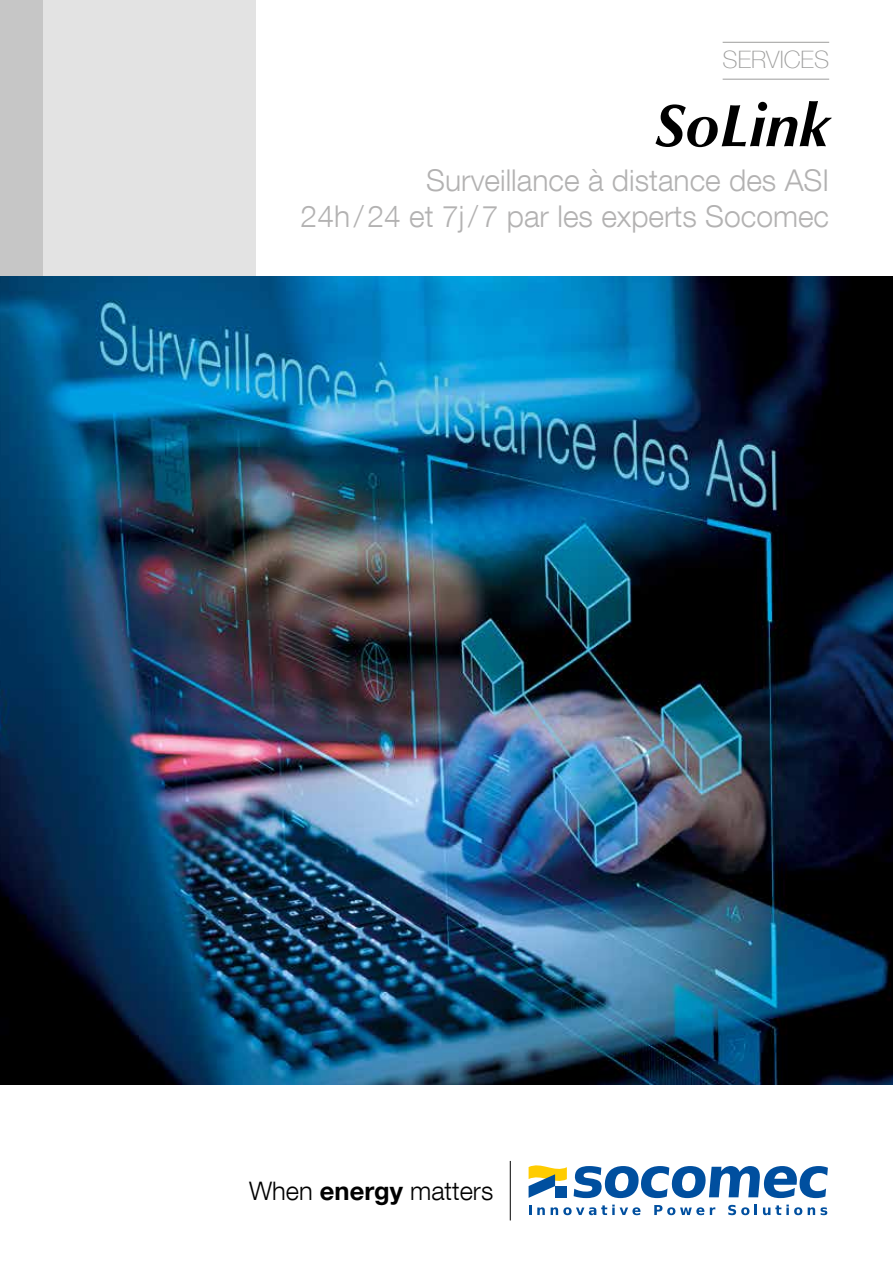
<style>
.page{position:relative;width:893px;height:1263px;background:#fff}
.page>*{position:absolute;margin:0;border:0;box-sizing:border-box;transform-origin:0 0}
.t1{font:italic 700 60px "Optima LT Std";color:#000}
.t2{font:300 30px/36px "Helvetica Neue LT Com";color:#b3b2b2;text-align:right}
.t3{font:300 25.5px "Helvetica Neue LT Com";color:#000}
.t4{font:100 24px "Helvetica Neue LT Com";color:#9d9d9c}
.s1{font-weight:700}
</style>
<div class="page">
<div style="left:0;top:0;width:255px;height:276px;background:#e3e3e3"></div>
<div style="left:0;top:0;width:43px;height:276px;background:#c6c6c6"></div>
<img style="left:0;top:276px;width:893px;height:808px">
<svg style="left:574px;top:1166px;width:254px;height:32px"></svg>
<svg style="left:529px;top:1205px;width:2px;height:10px"></svg>
<svg style="left:537px;top:1207px;width:8px;height:8px"></svg>
<svg style="left:551px;top:1204px;width:89px;height:11px"></svg>
<svg style="left:654px;top:1205px;width:50px;height:10px"></svg>
<svg style="left:710px;top:1207px;width:5px;height:8px"></svg>
<svg style="left:728px;top:1205px;width:21px;height:10px"></svg>
<svg style="left:755px;top:1204px;width:2px;height:11px"></svg>
<svg style="left:763px;top:1204px;width:39px;height:11px"></svg>
<svg style="left:808px;top:1207px;width:19px;height:8px"></svg>
<svg style="left:529px;top:1165px;width:38px;height:33px"></svg>
<hr style="left:510px;top:1161px;width:1px;height:59px;background:#000">
<hr style="left:723px;top:42px;width:106px;height:1px;background:#9d9d9c">
<hr style="left:723px;top:79px;width:106px;height:1px;background:#9d9d9c">
<p class="t4" style="left:723px;top:45px;width:108px">SERVICES</p>
<h1 class="t1" style="left:655px;top:90px;width:176px">SoLink</h1>
<p class="t2" style="left:301px;top:161px;width:530px">Surveillance à distance des ASI<br>24h / 24 et 7j / 7 par les experts Socomec</p>
<p class="t3" style="left:249px;top:1175px;width:246px">When <span class="s1">energy</span> matters</p>
</div>
